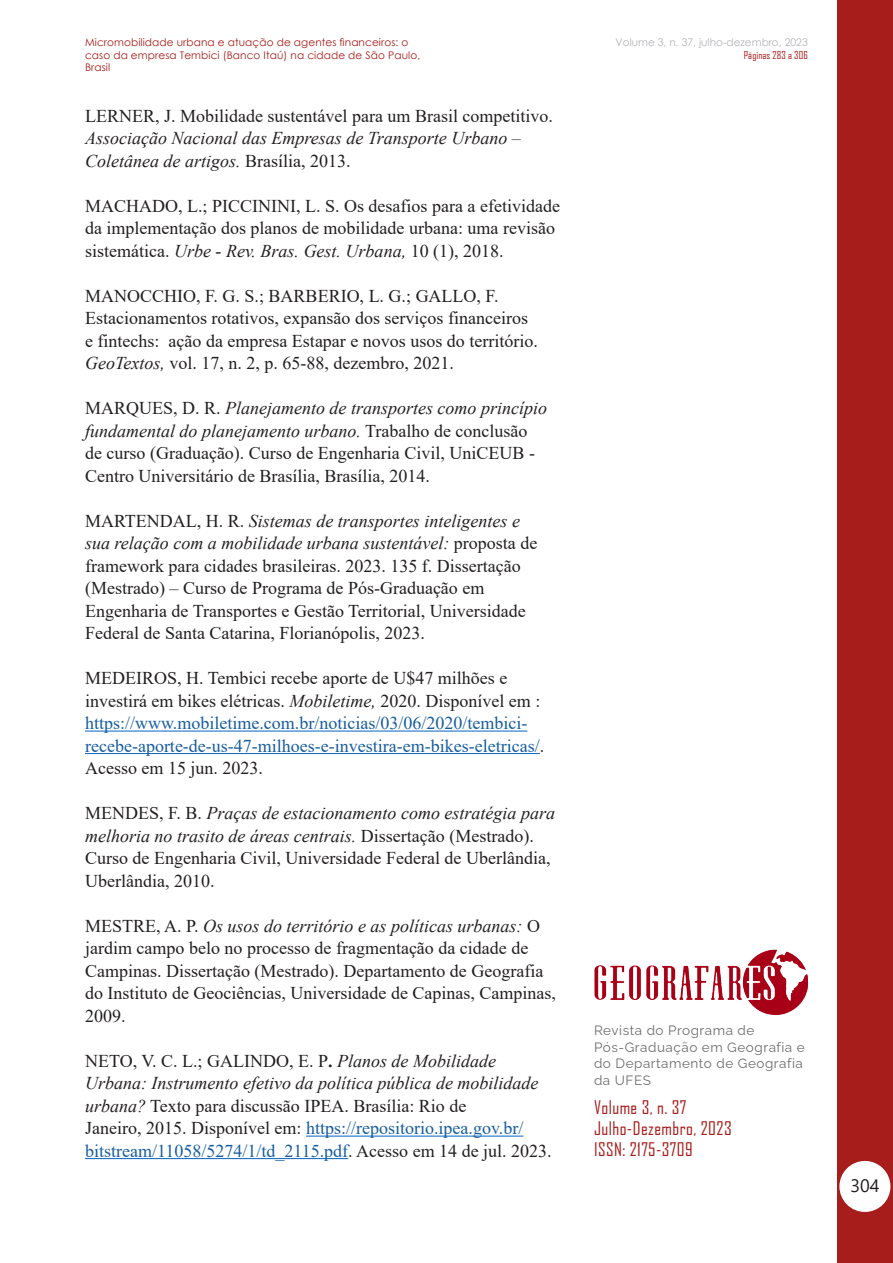
<style>
.page{position:relative;width:893px;height:1263px;background:#fff}
.page>*{position:absolute;margin:0;border:0;box-sizing:border-box;transform-origin:0 0}
.Geo_Referências{font:18px/22.5px "Times New Roman";color:#231f20}
.Geo_Referências-2{font:18px/22.5px "Times New Roman";color:#175d9e}
.t1{font:18px/21px "Agency FB";letter-spacing:.025em;color:#a71d1b}
.t2{font:18px "Segoe UI";color:#231f20}
.t3{font:13.5px/16.5px "Raleway";letter-spacing:.04em;color:#6c6d70}
.t4{font:10.5px/12.6px "Century Gothic";letter-spacing:.01em;color:#a71d1b}
.t5{font:10.5px "Century Gothic";color:#b2b3b7}
.t6{font:10.5px "Agency FB";letter-spacing:.01em;color:#a71d1b}
.s1{font-style:italic}
.s2{color:#231f20}
.s3{font-style:italic;color:#231f20}
.s4{font-weight:700}
.s5{color:#175d9e}
</style>
<div class="page">
<div style="left:837px;top:0;width:56px;height:1263px;background:#a71d1b"></div>
<div style="left:839px;top:1161px;width:51px;height:51px;background:#fff;border-radius:50%"></div>
<img style="left:594px;top:949px;width:213px;height:67px">
<hr style="left:85px;top:731px;width:442px;height:1px;background:#0563c1">
<hr style="left:85px;top:753px;width:455px;height:1px;background:#0563c1">
<hr style="left:306px;top:1136px;width:217px;height:1px;background:#0563c1">
<hr style="left:85px;top:1158px;width:263px;height:1px;background:#0563c1">
<p class="t4" style="left:85px;top:36px;width:337px">Micromobilidade urbana e atuação de agentes financeiros: o caso da empresa Tembici (Banco Itaú) na cidade de São Paulo,<br>Brasil</p>
<p class="Geo_Referências" style="left:85px;top:104px;width:469px">LERNER, J. Mobilidade sustentável para um Brasil competitivo.<br><span class="s1">Associação Nacional das Empresas de Transporte Urbano –<br>Coletânea de artigos.</span> Brasília, 2013.</p>
<p class="Geo_Referências" style="left:85px;top:194px;width:476px">MACHADO, L.; PICCININI, L. S. Os desafios para a efetividade da implementação dos planos de mobilidade urbana: uma revisão sistemática. <span class="s1">Urbe - Rev. Bras. Gest. Urbana,</span> 10 (1), 2018.</p>
<p class="Geo_Referências" style="left:85px;top:284px;width:454px">MANOCCHIO, F. G. S.; BARBERIO, L. G.; GALLO, F.<br>Estacionamentos rotativos, expansão dos serviços financeiros e fintechs: ação da empresa Estapar e novos usos do território.<br><span class="s1">GeoTextos,</span> vol. 17, n. 2, p. 65-88, dezembro, 2021.</p>
<p class="Geo_Referências" style="left:85px;top:396px;width:464px">MARQUES, D. R. <span class="s1">Planejamento de transportes como princípio fundamental do planejamento urbano.</span> Trabalho de conclusão de curso (Graduação). Curso de Engenharia Civil, UniCEUB - Centro Universitário de Brasília, Brasília, 2014.</p>
<p class="Geo_Referências" style="left:85px;top:509px;width:454px">MARTENDAL, H. R. <span class="s1">Sistemas de transportes inteligentes e sua relação com a mobilidade urbana sustentável:</span> proposta de framework para cidades brasileiras. 2023. 135 f. Dissertação (Mestrado) – Curso de Programa de Pós-Graduação em Engenharia de Transportes e Gestão Territorial, Universidade Federal de Santa Catarina, Florianópolis, 2023.</p>
<p class="Geo_Referências-2" style="left:85px;top:666px;width:461px"><span class="s2">MEDEIROS, H. Tembici recebe aporte de U$47 milhões e investirá em bikes elétricas.</span> <span class="s3">Mobiletime,</span> <span class="s2">2020. Disponível em : </span>https://www.mobiletime.com.br/noticias/03/06/2020/tembici&shy;recebe-aporte-de-us-47-milhoes-e-investira-em-bikes-eletricas/<span class="s2">.<br>Acesso em 15 jun. 2023.</span></p>
<p class="Geo_Referências" style="left:85px;top:801px;width:472px">MENDES, F. B. <span class="s1">Praças de estacionamento como estratégia para melhoria no trasito de áreas centrais.</span> Dissertação (Mestrado).<br>Curso de Engenharia Civil, Universidade Federal de Uberlândia, Uberlândia, 2010.</p>
<p class="Geo_Referências" style="left:85px;top:914px;width:472px">MESTRE, A. P. <span class="s1">Os usos do território e as políticas urbanas:</span> O jardim campo belo no processo de fragmentação da cidade de Campinas. Dissertação (Mestrado). Departamento de Geografia do Instituto de Geociências, Universidade de Capinas, Campinas, 2009.</p>
<p class="Geo_Referências" style="left:85px;top:1049px;width:468px">NETO, V. C. L.; GALINDO, E. P<span class="s4">.</span> <span class="s1">Planos de Mobilidade Urbana: Instrumento efetivo da política pública de mobilidade urbana?</span> Texto para discussão IPEA. Brasília: Rio de<br>Janeiro, 2015. Disponível em: <span class="s5">https://repositorio.ipea.gov.br/ bitstream/11058/5274/1/td_2115.pdf</span>. Acesso em 14 de jul. 2023.</p>
<p class="t5" style="left:615px;top:35px;width:194px">Volume 3, n. 37, julho-dezembro, 2023</p>
<p class="t6" style="left:744px;top:49px;width:66px">Páginas 283 a 306</p>
<p class="t3" style="left:594px;top:1021px;width:212px">Revista do Programa de<br>Pós-Graduação em Geografia e do Departamento de Geografia da UFES</p>
<p class="t1" style="left:594px;top:1096px;width:139px">Volume 3, n. 37<br>Julho-Dezembro, 2023<br>ISSN: 2175-3709</p>
<p class="t2" style="left:850px;top:1168px;width:31px">304</p>
</div>
